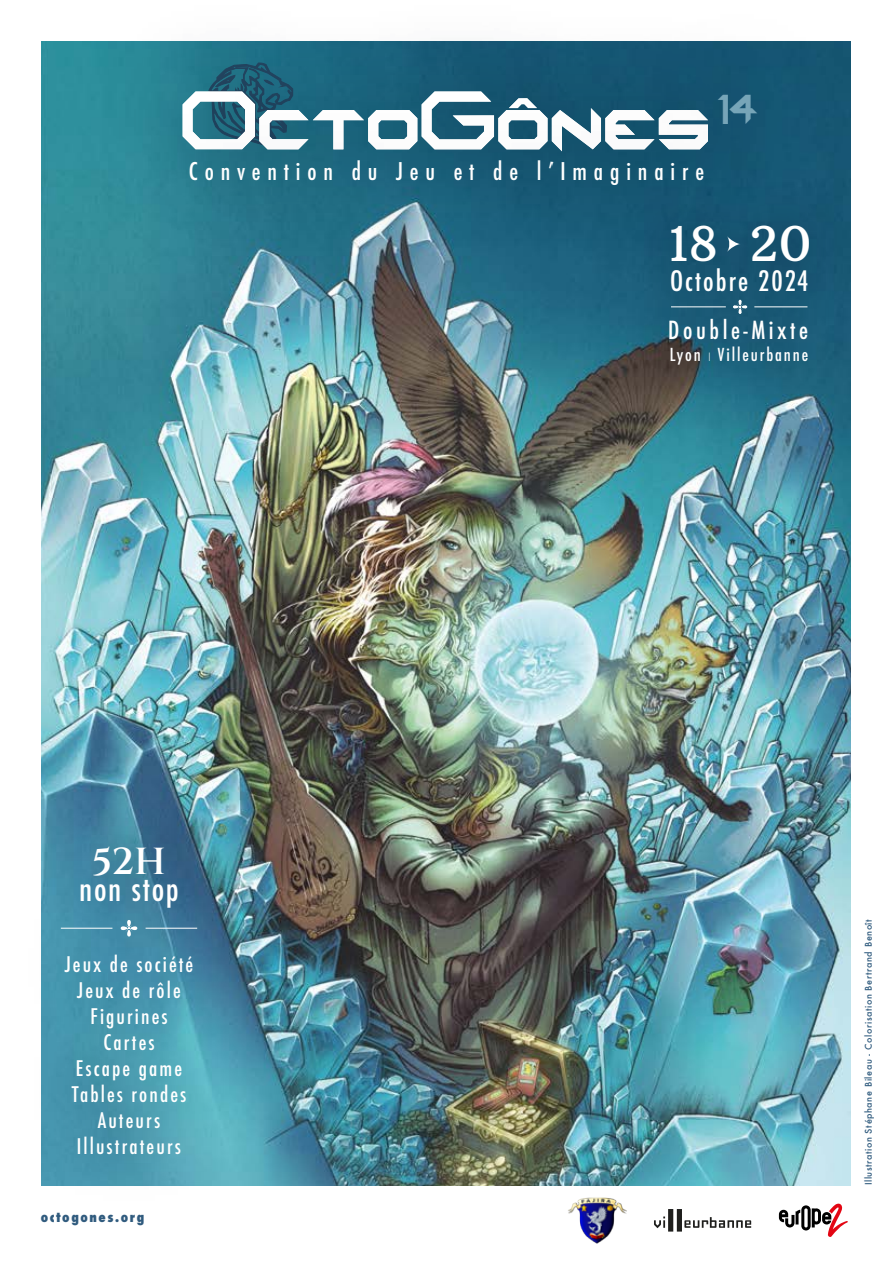
<style>
.page{position:relative;width:893px;height:1263px;background:#fff}
.page>*{position:absolute;margin:0;border:0;box-sizing:border-box;transform-origin:0 0}
.t1{font:49.5px "Octo Gones";color:#77a5b8}
.t2{font:48.75px "Arbutus Slab";color:#fff}
.t3{font:600 37.5px "Cinzel";color:#fff}
.t4{font:500 condensed 32.55px "Futura";letter-spacing:.05em;color:#fff}
.t5{font:500 condensed 27.45px "Futura";letter-spacing:.075em;color:#fff}
.t6{font:500 condensed 24.3px "Futura";letter-spacing:.145em;color:#fff}
.t7{font:500 condensed 23.7px "Futura";letter-spacing:.29em;color:#fff}
.t8{font:500 condensed 21px/26px "Futura";letter-spacing:.1em;color:#fff;text-align:center}
.t9{font:500 condensed 17.4px "Futura";letter-spacing:.11em;color:#fff}
.t10{font:800 condensed 13.5px "Futura";letter-spacing:.12em;color:#305b7e}
.t11{font:500 9px "Futura";letter-spacing:.06em;color:#305b7e}
.s1{font-family:"Futura PT";font-weight:300;font-stretch:normal;font-size:12.45px}
</style>
<div class="page">
<img style="left:41px;top:41px;width:810px;height:1144px">
<img style="left:609px;top:296px;width:242px;height:130px">
<svg style="left:729px;top:308px;width:22px;height:10px"></svg>
<img style="left:41px;top:774px;width:223px;height:412px">
<hr style="left:61px;top:928px;width:51px;height:1px;background:#fff">
<hr style="left:146px;top:928px;width:51px;height:1px;background:#fff">
<svg style="left:117px;top:916px;width:24px;height:25px"></svg>
<img style="left:62px;top:41px;width:6px;height:232px">
<img style="left:68px;top:41px;width:757px;height:267px">
<img style="left:552px;top:41px;width:299px;height:255px">
<svg style="left:779px;top:1203px;width:69px;height:34px"></svg>
<img style="left:568px;top:1197px;width:58px;height:47px">
<svg style="left:654px;top:1209px;width:97px;height:22px"></svg>
<h1 class="t1" style="left:716px;top:89px;width:44px">14</h1>
<p class="t7" style="left:189px;top:157px;width:517px">Convention du Jeu et de lʼImaginaire</p>
<h2 class="t2" style="left:669px;top:213px;width:51px">18</h2>
<h3 class="t5" style="left:670px;top:263px;width:140px">Octobre 2024</h3>
<h2 class="t2" style="left:749px;top:213px;width:65px">20</h2>
<p class="t6" style="left:668px;top:315px;width:141px">Double-Mixte</p>
<p class="t9" style="left:670px;top:344px;width:140px">Lyon <span class="s1">I</span> Villeurbanne</p>
<h3 class="t3" style="left:92px;top:837px;width:75px">52H</h3>
<h3 class="t4" style="left:79px;top:868px;width:101px">non stop</h3>
<p class="t8" style="left:65px;top:951px;width:130px">Jeux de société<br>Jeux de rôle<br>Figurines<br>Cartes<br>Escape game<br>Tables rondes<br>Auteurs<br>Illustrateurs</p>
<p class="t10" style="left:41px;top:1208px;width:105px">octogones.org</p>
<p class="t11" style="left:862px;top:1185px;width:268px;rotate:-90deg">Illustration Stéphane Bileau - Colorisation Bertrand Benoît</p>
</div>
